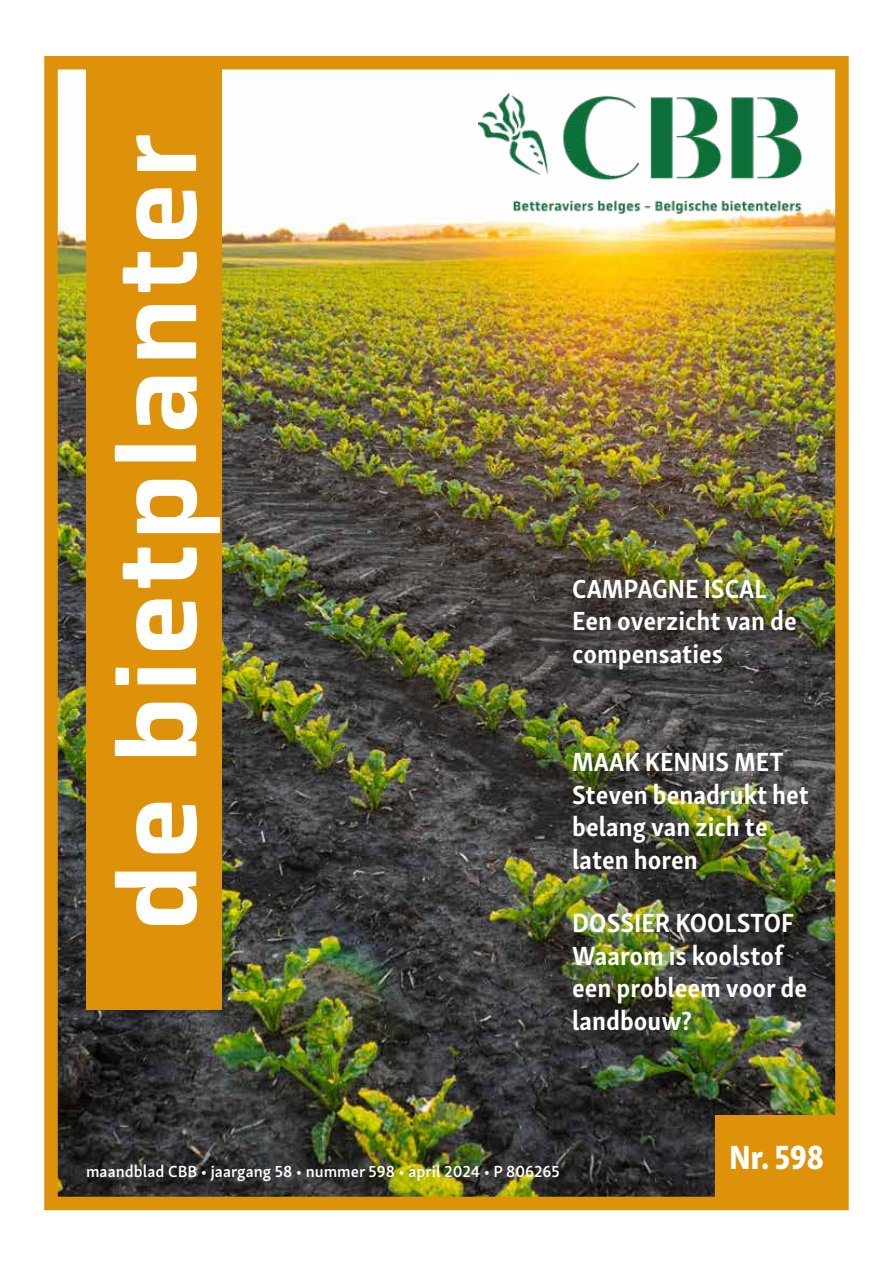
<style>
.page{position:relative;width:893px;height:1263px;background:#fff}
.page>*{position:absolute;margin:0;border:0;box-sizing:border-box;transform-origin:0 0}
.t1{font:500 112.5px "Obvia";letter-spacing:.03em;color:#fff}
.t2{font:34.5px "Skolar Sans Latn Cp Eb";color:#fff}
.t3{font:700 27px/32.4px "Skolar Sans Latn Cn";color:#fff}
.t4{font:600 16.5px "Skolar Sans Latn";color:#fff}
</style>
<div class="page">
<img style="left:59px;top:71px;width:775px;height:1124px">
<div style="left:44px;top:56px;width:805px;height:1154px;border:14px solid #de9209"></div>
<div style="left:86px;top:56px;width:135px;height:953px;background:#de9209"></div>
<img style="left:479px;top:70px;width:356px;height:158px">
<div style="left:715px;top:1115px;width:123px;height:84px;background:#de9209"></div>
<h1 class="t1" style="left:90px;top:932px;width:800px;rotate:-90deg">de bietplanter</h1>
<p class="t3" style="left:572px;top:570px;width:226px">CAMPAGNE ISCAL<br>Een overzicht van de compensaties</p>
<p class="t3" style="left:572px;top:743px;width:238px">MAAK KENNIS MET<br>Steven benadrukt het belang van zich te laten horen</p>
<p class="t3" style="left:572px;top:904px;width:236px">DOSSIER KOOLSTOF<br>Waarom is koolstof een probleem voor de landbouw?</p>
<p class="t4" style="left:86px;top:1158px;width:475px">maandblad CBB • jaargang 58 • nummer 598 • april 2024 • P 806265</p>
<p class="t2" style="left:730px;top:1128px;width:96px">Nr. 598</p>
</div>
